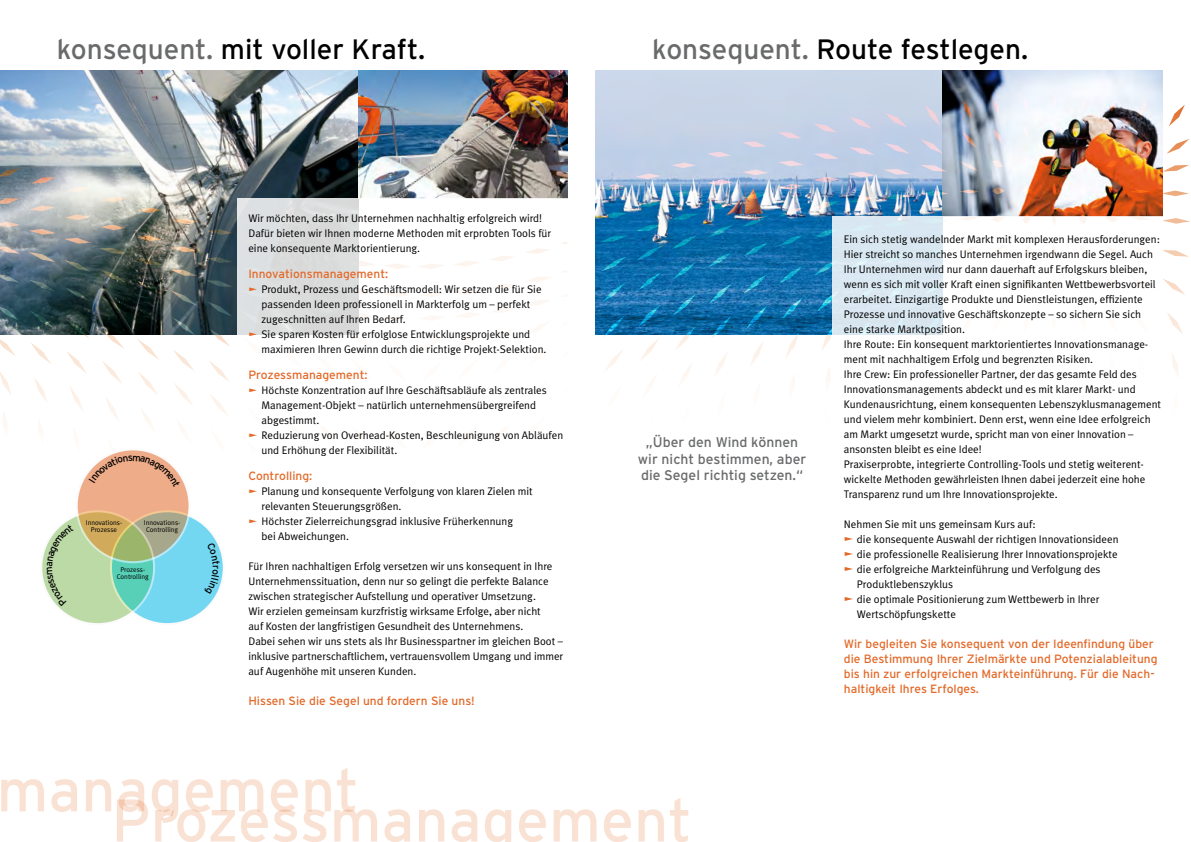
<style>
.page{position:relative;width:1191px;height:842px;background:#fff}
.page>*{position:absolute;margin:0;border:0;box-sizing:border-box;transform-origin:0 0}
.t1{font:28px "Interstate";color:#000}
.t2{font:14px/16.8px "Interstate";color:#696a6b;text-align:center}
.t3{font:12px/15px "Interstate";color:#e36929}
.t4{font:11px/15px "Meta Plus Normal";color:#000}
.t5{font:7px/6.4px "Meta Plus Normal";color:#000;text-align:center}
.s1{color:#696a6b}
.s2{color:#e36929}
</style>
<div class="page">
<img style="left:0;top:71px;width:358px;height:263px">
<img style="left:358px;top:71px;width:210px;height:127px">
<img style="left:595px;top:71px;width:347px;height:263px">
<img style="left:942px;top:71px;width:220px;height:146px">
<img style="left:0;top:162px;width:567px;height:92px">
<img style="left:813px;top:93px;width:376px;height:51px">
<svg style="left:237px;top:198px;width:331px;height:137px"></svg>
<div style="left:77px;top:449px;width:112px;height:113px;background:#efac89;border-radius:50%"></div>
<svg style="left:41px;top:511px;width:113px;height:113px;fill:#bcdaa6"></svg>
<svg style="left:111px;top:511px;width:113px;height:113px;fill:#73d7f2"></svg>
<div style="left:110px;top:510px;width:115px;height:115px;border:2px solid #f8f8f9;border-radius:50%"></div>
<svg style="left:1px;top:768px;width:687px;height:74px"></svg>
<svg style="left:832px;top:217px;width:317px;height:118px"></svg>
<svg style="left:89px;top:456px;width:91px;height:20px"></svg>
<svg style="left:204px;top:542px;width:16px;height:52px"></svg>
<svg style="left:47px;top:524px;width:27px;height:82px"></svg>
<h1 class="t1" style="left:57px;top:34px;width:370px"><span class="s1">konsequent.</span> mit voller Kraft.</h1>
<p class="t5" style="left:86px;top:520px;width:38px">Innovations-<br>Prozesse</p>
<p class="t5" style="left:144px;top:520px;width:38px;text-align:left">Innovations-<br>Controlling</p>
<p class="t5" style="left:117px;top:566px;width:34px">Prozess-<br>Controlling</p>
<p class="t4" style="left:248px;top:211px;width:304px">Wir möchten, dass Ihr Unternehmen nachhaltig erfolgreich wird!<br>Dafür bieten wir Ihnen moderne Methoden mit erprobten Tools für eine konsequente Marktorientierung.</p>
<p class="t3" style="left:248px;top:266px;width:141px">Innovationsmanagement:</p>
<p class="t4" style="left:261px;top:282px;width:282px;text-indent:-13px"><span class="s2">❑</span> Produkt, Prozess und Geschäftsmodell: Wir setzen die für Sie passenden Ideen professionell in Markterfolg um – perfekt zugeschnitten auf Ihren Bedarf.</p>
<p class="t4" style="left:261px;top:327px;width:286px;text-indent:-13px"><span class="s2">❑</span> Sie sparen Kosten für erfolglose Entwicklungsprojekte und maximieren Ihren Gewinn durch die richtige Projekt-Selektion.</p>
<p class="t3" style="left:248px;top:367px;width:121px">Prozessmanagement:</p>
<p class="t4" style="left:261px;top:383px;width:287px;text-indent:-13px"><span class="s2">❑</span> Höchste Konzentration auf Ihre Geschäftsabläufe als zentrales<br>Management-Objekt – natürlich unternehmensübergreifend abgestimmt.</p>
<p class="t4" style="left:261px;top:428px;width:303px;text-indent:-13px"><span class="s2">❑</span> Reduzierung von Overhead-Kosten, Beschleunigung von Abläufen und Erhöhung der Flexibilität.</p>
<p class="t3" style="left:248px;top:468px;width:65px">Controlling:</p>
<p class="t4" style="left:261px;top:484px;width:273px;text-indent:-13px"><span class="s2">❑</span> Planung und konsequente Verfolgung von klaren Zielen mit relevanten Steuerungsgrößen.</p>
<p class="t4" style="left:261px;top:514px;width:253px;text-indent:-13px"><span class="s2">❑</span> Höchster Zielerreichungsgrad inklusive Früherkennung bei Abweichungen.</p>
<p class="t4" style="left:248px;top:559px;width:316px">Für Ihren nachhaltigen Erfolg versetzen wir uns konsequent in Ihre Unternehmenssituation, denn nur so gelingt die perfekte Balance zwischen strategischer Aufstellung und operativer Umsetzung.<br>Wir erzielen gemeinsam kurzfristig wirksame Erfolge, aber nicht<br>auf Kosten der langfristigen Gesundheit des Unternehmens.<br>Dabei sehen wir uns stets als Ihr Businesspartner im gleichen Boot – inklusive partnerschaftlichem, vertrauensvollem Umgang und immer auf Augenhöhe mit unseren Kunden.</p>
<p class="t3" style="left:248px;top:693px;width:228px">Hissen Sie die Segel und fordern Sie uns!</p>
<h1 class="t1" style="left:652px;top:34px;width:377px"><span class="s1">konsequent.</span> Route festlegen.</h1>
<p class="t2" style="left:638px;top:433px;width:170px">„Über den Wind können wir nicht bestimmen, aber die Segel richtig setzen.“</p>
<p class="t4" style="left:844px;top:232px;width:319px">Ein sich stetig wandelnder Markt mit komplexen Herausforderungen:<br>Hier streicht so manches Unternehmen irgendwann die Segel. Auch Ihr Unternehmen wird nur dann dauerhaft auf Erfolgskurs bleiben, wenn es sich mit voller Kraft einen signifikanten Wettbewerbsvorteil erarbeitet. Einzigartige Produkte und Dienstleistungen, effiziente Prozesse und innovative Geschäftskonzepte – so sichern Sie sich eine starke Marktposition.<br>Ihre Route: Ein konsequent marktorientiertes Innovationsmanage&shy;ment mit nachhaltigem Erfolg und begrenzten Risiken.<br>Ihre Crew: Ein professioneller Partner, der das gesamte Feld des Innovationsmanagements abdeckt und es mit klarer Markt- und Kundenausrichtung, einem konsequenten Lebenszyklusmanagement und vielem mehr kombiniert. Denn erst, wenn eine Idee erfolgreich am Markt umgesetzt wurde, spricht man von einer Innovation – ansonsten bleibt es eine Idee!<br>Praxiserprobte, integrierte Controlling-Tools und stetig weiterent&shy;wickelte Methoden gewährleisten Ihnen dabei jederzeit eine hohe Transparenz rund um Ihre Innovationsprojekte.</p>
<p class="t4" style="left:844px;top:517px;width:193px">Nehmen Sie mit uns gemeinsam Kurs auf:</p>
<p class="t4" style="left:844px;top:532px;width:276px"><span class="s2">❑</span> die konsequente Auswahl der richtigen Innovationsideen</p>
<p class="t4" style="left:844px;top:547px;width:275px"><span class="s2">❑</span> die professionelle Realisierung Ihrer Innovationsprojekte</p>
<p class="t4" style="left:857px;top:562px;width:245px;text-indent:-13px"><span class="s2">❑</span> die erfolgreiche Markteinführung und Verfolgung des<br>Produktlebenszyklus</p>
<p class="t4" style="left:857px;top:592px;width:244px;text-indent:-13px"><span class="s2">❑</span> die optimale Positionierung zum Wettbewerb in Ihrer<br>Wertschöpfungskette</p>
<p class="t3" style="left:844px;top:636px;width:315px">Wir begleiten Sie konsequent von der Ideenfindung über die Bestimmung Ihrer Zielmärkte und Potenzialableitung bis hin zur erfolgreichen Markteinführung. Für die Nach&shy;haltigkeit Ihres Erfolges.</p>
</div>
